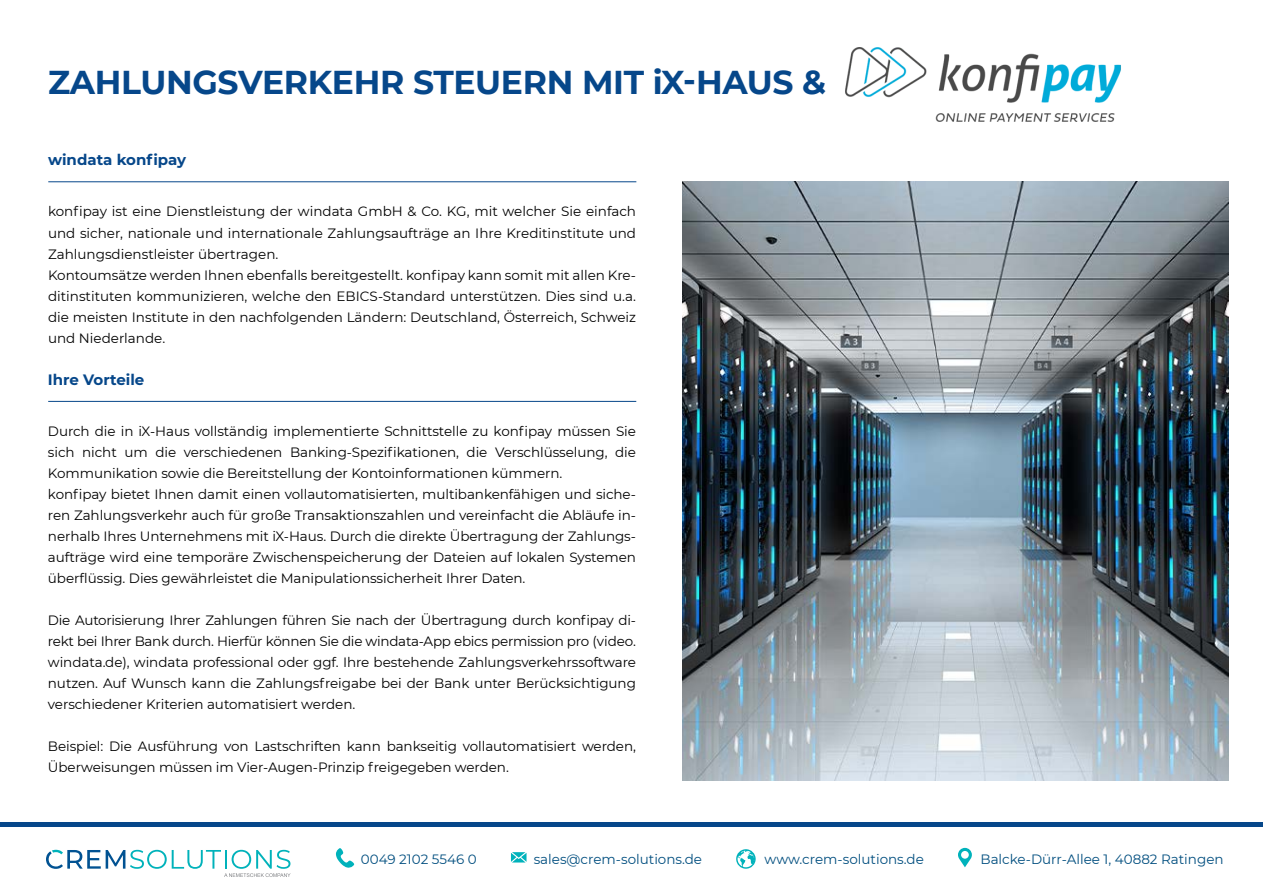
<style>
.page{position:relative;width:1263px;height:893px;background:#fff}
.page>*{position:absolute;margin:0;border:0;box-sizing:border-box;transform-origin:0 0}
.t1{font:700 33px "Montserrat";letter-spacing:-.01em;color:#06478a}
.t2{font:700 15px "Montserrat";color:#06478a}
.t3{font:13.5px/21px "Montserrat";letter-spacing:-.005em;color:#000;text-align:justify}
.t4{font:13.5px "Montserrat";color:#004e7f}
</style>
<div class="page">
<hr style="left:48px;top:181px;width:588px;height:1px;background:#06478a">
<hr style="left:48px;top:401px;width:588px;height:1px;background:#06478a">
<div style="left:0;top:822px;width:1263px;height:5px;background:#06478a"></div>
<svg style="left:736px;top:849px;width:20px;height:20px"></svg>
<svg style="left:511px;top:852px;width:15px;height:10px"></svg>
<svg style="left:958px;top:848px;width:14px;height:19px"></svg>
<svg style="left:336px;top:848px;width:18px;height:20px"></svg>
<svg style="left:46px;top:850px;width:245px;height:27px"></svg>
<img style="left:845px;top:47px;width:276px;height:75px">
<img style="left:682px;top:181px;width:546px;height:600px">
<p class="t1" style="left:48px;top:59px;width:780px">ZAHLUNGSVERKEHR STEUERN MIT iX-HAUS &amp;</p>
<p class="t2" style="left:48px;top:149px;width:140px">windata konfipay</p>
<p class="t3" style="left:48px;top:201px;width:590px">konfipay ist eine Dienstleistung der windata GmbH &amp; Co. KG, mit welcher Sie einfach und sicher, nationale und internationale Zahlungsaufträge an Ihre Kreditinstitute und Zahlungsdienstleister übertragen.</p>
<p class="t3" style="left:48px;top:264px;width:590px">Kontoumsätze werden Ihnen ebenfalls bereitgestellt. konfipay kann somit mit allen Kre&shy;ditinstituten kommunizieren, welche den EBICS-Standard unterstützen. Dies sind u.a. die meisten Institute in den nachfolgenden Ländern: Deutschland, Österreich, Schweiz und Niederlande.</p>
<p class="t2" style="left:48px;top:368px;width:98px">Ihre Vorteile</p>
<p class="t3" style="left:48px;top:420px;width:590px">Durch die in iX-Haus vollständig implementierte Schnittstelle zu konfipay müssen Sie sich nicht um die verschiedenen Banking-Spezifikationen, die Verschlüsselung, die Kommunikation sowie die Bereitstellung der Kontoinformationen kümmern.</p>
<p class="t3" style="left:48px;top:483px;width:590px">konfipay bietet Ihnen damit einen vollautomatisierten, multibankenfähigen und siche&shy;ren Zahlungsverkehr auch für große Transaktionszahlen und vereinfacht die Abläufe in&shy;nerhalb Ihres Unternehmens mit iX-Haus. Durch die direkte Übertragung der Zahlungs&shy;aufträge wird eine temporäre Zwischenspeicherung der Dateien auf lokalen Systemen überflüssig. Dies gewährleistet die Manipulationssicherheit Ihrer Daten.</p>
<p class="t3" style="left:48px;top:609px;width:590px">Die Autorisierung Ihrer Zahlungen führen Sie nach der Übertragung durch konfipay di&shy;rekt bei Ihrer Bank durch. Hierfür können Sie die windata-App ebics permission pro (video. windata.de), windata professional oder ggf. Ihre bestehende Zahlungsverkehrssoftware nutzen. Auf Wunsch kann die Zahlungsfreigabe bei der Bank unter Berücksichtigung verschiedener Kriterien automatisiert werden.</p>
<p class="t3" style="left:48px;top:735px;width:590px">Beispiel: Die Ausführung von Lastschriften kann bankseitig vollautomatisiert werden,<br>Überweisungen müssen im Vier-Augen-Prinzip freigegeben werden.</p>
<p class="t4" style="left:361px;top:850px;width:117px">0049 2102 5546 0</p>
<p class="t4" style="left:534px;top:850px;width:170px">sales@crem-solutions.de</p>
<p class="t4" style="left:765px;top:850px;width:161px">www.crem-solutions.de</p>
<p class="t4" style="left:980px;top:850px;width:245px">Balcke-Dürr-Allee 1, 40882 Ratingen</p>
</div>
